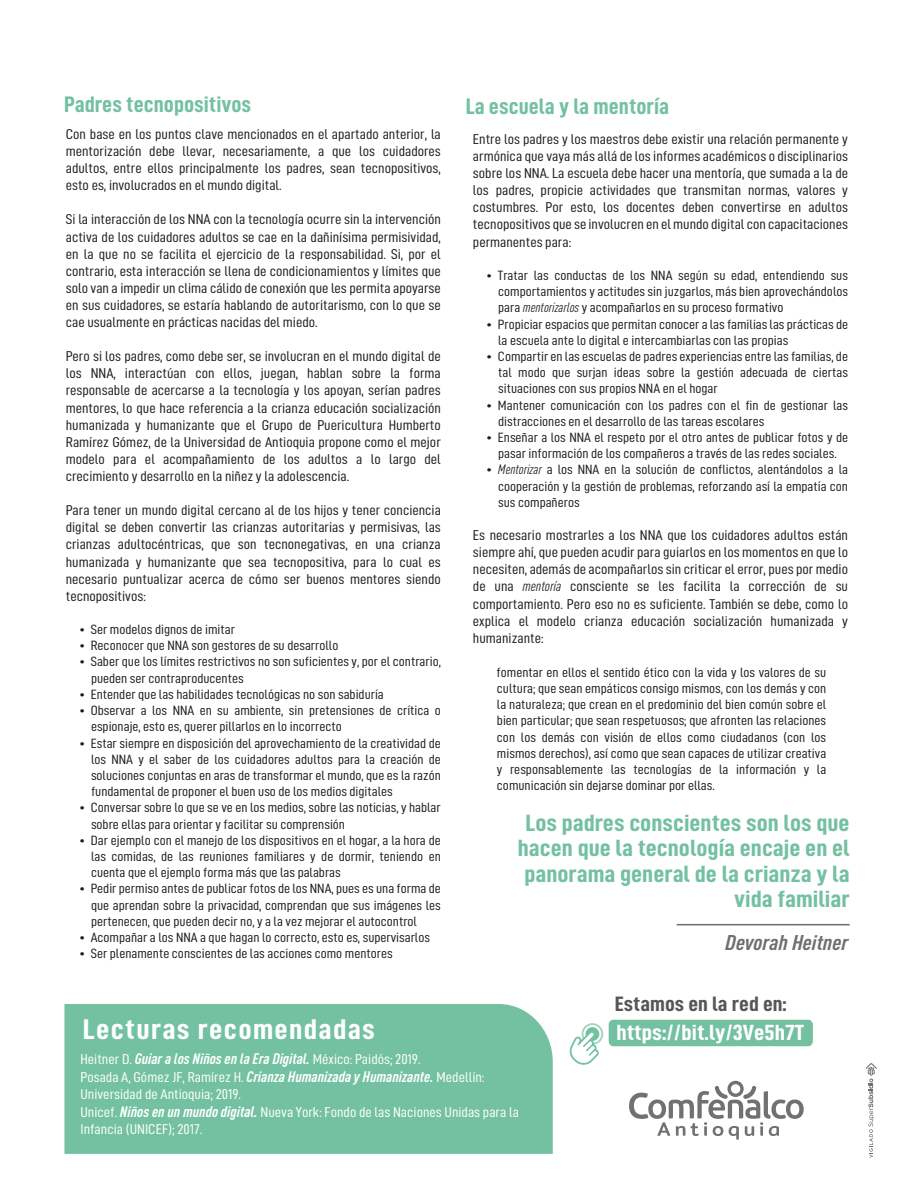
<style>
.page{position:relative;width:915px;height:1191px;background:#fff}
.page>*{position:absolute;margin:0;border:0;box-sizing:border-box;transform-origin:0 0}
.t1{font:28.5px "D DIN Condensed Bold";letter-spacing:.04em;color:#fff;scale:1.14 1}
.t2{font:23.55px/25.3px "D DIN Condensed Bold";color:#73c1a1;text-align:right;scale:1.14 1}
.t3{font:22.5px "D DIN Condensed Bold";color:#73c1a1;scale:1.09 1}
.t4{font:22.05px "D DIN Condensed Bold";color:#fff;scale:1.14 1}
.t5{font:italic 700 condensed 21px "DIN Pro";color:#706f6f;scale:1.14 1}
.t6{font:20.85px "D DIN Condensed Bold";color:#575756;scale:1.14 1}
.t7{font:italic 700 condensed 15px "DIN Pro";color:#fff;scale:1.09 1}
.t8{font:14.25px/17.1px "D DIN Condensed";color:#1d1d1b;text-align:justify;scale:1.09 1}
.t9{font:14.25px/17.4px "D DIN Condensed";color:#fff;scale:1.09 1}
.t10{font:13.5px/16.2px "D DIN Condensed";color:#1d1d1b;text-align:justify;scale:1.09 1}
.s1{font-family:"DIN Pro";font-style:italic;font-stretch:condensed}
.s2{font-family:"D DIN Condensed";font-weight:400;font-style:normal;font-stretch:normal;font-size:14.25px}
.s3{font-family:"DIN Pro";font-weight:700;font-style:italic;font-stretch:condensed;font-size:15px}
</style>
<div class="page">
<div style="left:608px;top:1019px;width:204px;height:27px;background:#73c1a1;border-radius:5px"></div>
<div style="left:64px;top:1004px;width:488px;height:149px;background:#73c1a1"></div>
<svg style="left:865px;top:1063px;width:11px;height:94px"></svg>
<svg style="left:629px;top:1080px;width:174px;height:59px"></svg>
<hr style="left:676px;top:924px;width:173px;height:1px;background:#706f6f">
<svg style="left:569px;top:1023px;width:34px;height:42px"></svg>
<h3 class="t3" style="left:64px;top:92px;width:173px">Padres tecnopositivos</h3>
<p class="t8" style="left:66px;top:125px;width:345px">Con base en los puntos clave mencionados en el apartado anterior, la mentorización debe llevar, necesariamente, a que los cuidadores adultos, entre ellos principalmente los padres, sean tecnopositivos, esto es, involucrados en el mundo digital.</p>
<p class="t8" style="left:66px;top:211px;width:345px">Si la interacción de los NNA con la tecnología ocurre sin la intervención activa de los cuidadores adultos se cae en la dañinísima permisividad, en la que no se facilita el ejercicio de la responsabilidad. Si, por el contrario, esta interacción se llena de condicionamientos y límites que solo van a impedir un clima cálido de conexión que les permita apoyarse en sus cuidadores, se estaría hablando de autoritarismo, con lo que se cae usualmente en prácticas nacidas del miedo.</p>
<p class="t8" style="left:66px;top:347px;width:345px">Pero si los padres, como debe ser, se involucran en el mundo digital de los NNA, interactúan con ellos, juegan, hablan sobre la forma responsable de acercarse a la tecnología y los apoyan, serían padres mentores, lo que hace referencia a la crianza educación socialización humanizada y humanizante que el Grupo de Puericultura Humberto Ramírez Gómez, de la Universidad de Antioquia propone como el mejor modelo para el acompañamiento de los adultos a lo largo del crecimiento y desarrollo en la niñez y la adolescencia.</p>
<p class="t8" style="left:66px;top:501px;width:345px">Para tener un mundo digital cercano al de los hijos y tener conciencia digital se deben convertir las crianzas autoritarias y permisivas, las crianzas adultocéntricas, que son tecnonegativas, en una crianza humanizada y humanizante que sea tecnopositiva, para lo cual es necesario puntualizar acerca de cómo ser buenos mentores siendo tecnopositivos:</p>
<p class="t10" style="left:79px;top:621px;width:144px">• Ser modelos dignos de imitar</p>
<p class="t10" style="left:79px;top:637px;width:239px">• Reconocer que NNA son gestores de su desarrollo</p>
<p class="t10" style="left:91px;top:653px;width:322px;text-indent:-12px">• Saber que los límites restrictivos no son suficientes y, por el contrario, pueden ser contraproducentes</p>
<p class="t10" style="left:79px;top:686px;width:281px">• Entender que las habilidades tecnológicas no son sabiduría</p>
<p class="t10" style="left:91px;top:702px;width:322px;text-indent:-12px">• Observar a los NNA en su ambiente, sin pretensiones de crítica o espionaje, esto es, querer pillarlos en lo incorrecto</p>
<p class="t10" style="left:91px;top:734px;width:322px;text-indent:-12px">• Estar siempre en disposición del aprovechamiento de la creatividad de los NNA y el saber de los cuidadores adultos para la creación de soluciones conjuntas en aras de transformar el mundo, que es la razón fundamental de proponer el buen uso de los medios digitales</p>
<p class="t10" style="left:91px;top:799px;width:322px;text-indent:-12px">• Conversar sobre lo que se ve en los medios, sobre las noticias, y hablar sobre ellas para orientar y facilitar su comprensión</p>
<p class="t10" style="left:91px;top:831px;width:322px;text-indent:-12px">• Dar ejemplo con el manejo de los dispositivos en el hogar, a la hora de las comidas, de las reuniones familiares y de dormir, teniendo en cuenta que el ejemplo forma más que las palabras</p>
<p class="t10" style="left:91px;top:880px;width:322px;text-indent:-12px">• Pedir permiso antes de publicar fotos de los NNA, pues es una forma de que aprendan sobre la privacidad, comprendan que sus imágenes les pertenecen, que pueden decir no, y a la vez mejorar el autocontrol</p>
<p class="t10" style="left:79px;top:929px;width:323px">• Acompañar a los NNA a que hagan lo correcto, esto es, supervisarlos</p>
<p class="t10" style="left:79px;top:945px;width:289px">• Ser plenamente conscientes de las acciones como mentores</p>
<h1 class="t1" style="left:83px;top:1013px;width:258px">Lecturas recomendadas</h1>
<h3 class="t3" style="left:465px;top:94px;width:188px">La escuela y la mentoría</h3>
<p class="t8" style="left:473px;top:130px;width:345px">Entre los padres y los maestros debe existir una relación permanente y armónica que vaya más allá de los informes académicos o disciplinarios sobre los NNA. La escuela debe hacer una mentoría, que sumada a la de los padres, propicie actividades que transmitan normas, valores y costumbres. Por esto, los docentes deben convertirse en adultos tecnopositivos que se involucren en el mundo digital con capacitaciones permanentes para:</p>
<p class="t10" style="left:498px;top:267px;width:322px;text-indent:-12px">• Tratar las conductas de los NNA según su edad, entendiendo sus comportamientos y actitudes sin juzgarlos, más bien aprovechándolos para <span class="s1">mentorizarlos</span> y acompañarlos en su proceso formativo</p>
<p class="t10" style="left:498px;top:315px;width:322px;text-indent:-12px">• Propiciar espacios que permitan conocer a las familias las prácticas de la escuela ante lo digital e intercambiarlas con las propias</p>
<p class="t10" style="left:498px;top:348px;width:322px;text-indent:-12px">• Compartir en las escuelas de padres experiencias entre las familias, de tal modo que surjan ideas sobre la gestión adecuada de ciertas situaciones con sus propios NNA en el hogar</p>
<p class="t10" style="left:498px;top:396px;width:322px;text-indent:-12px">• Mantener comunicación con los padres con el fin de gestionar las distracciones en el desarrollo de las tareas escolares</p>
<p class="t10" style="left:486px;top:429px;width:333px;text-align:center">• Enseñar a los NNA el respeto por el otro antes de publicar fotos y de pasar información de los compañeros a través de las redes sociales.</p>
<p class="t10" style="left:498px;top:461px;width:322px;text-indent:-12px">• <span class="s1">Mentorizar</span> a los NNA en la solución de conflictos, alentándolos a la cooperación y la gestión de problemas, reforzando así la empatía con sus compañeros</p>
<p class="t8" style="left:473px;top:526px;width:345px">Es necesario mostrarles a los NNA que los cuidadores adultos están siempre ahí, que pueden acudir para guiarlos en los momentos en que lo necesiten, además de acompañarlos sin criticar el error, pues por medio de una <span class="s1">mentoría</span> consciente se les facilita la corrección de su comportamiento. Pero eso no es suficiente. También se debe, como lo explica el modelo crianza educación socialización humanizada y humanizante:</p>
<p class="t10" style="left:496px;top:664px;width:304px">fomentar en ellos el sentido ético con la vida y los valores de su cultura; que sean empáticos consigo mismos, con los demás y con la naturaleza; que crean en el predominio del bien común sobre el bien particular; que sean respetuosos; que afronten las relaciones con los demás con visión de ellos como ciudadanos (con los mismos derechos), así como que sean capaces de utilizar creativa y responsablemente las tecnologías de la información y la comunicación sin dejarse dominar por ellas.</p>
<h2 class="t2" style="left:517px;top:809px;width:292px">Los padres conscientes son los que hacen que la tecnología encaje en el panorama general de la crianza y la vida familiar</h2>
<h3 class="t5" style="left:725px;top:926px;width:109px">Devorah Heitner</h3>
<h3 class="t6" style="left:614px;top:992px;width:152px">Estamos en la red en:</h3>
<h3 class="t4" style="left:616px;top:1020px;width:166px">https://bit.ly/3Ve5h7T</h3>
<p class="t7" style="left:80px;top:1047px;width:313px"><span class="s2">Heitner D.</span> Guiar a los Niños en la Era Digital. <span class="s2">México: Paidós; 2019.</span></p>
<p class="t9" style="left:80px;top:1068px;width:403px">Posada A, Gómez JF, Ramírez H. <span class="s3">Crianza Humanizada y Humanizante.</span> Medellín:<br>Universidad de Antioquia; 2019.<br>Unicef. <span class="s3">Niños en un mundo digital.</span> Nueva York: Fondo de las Naciones Unidas para la Infancia (UNICEF); 2017.</p>
</div>
